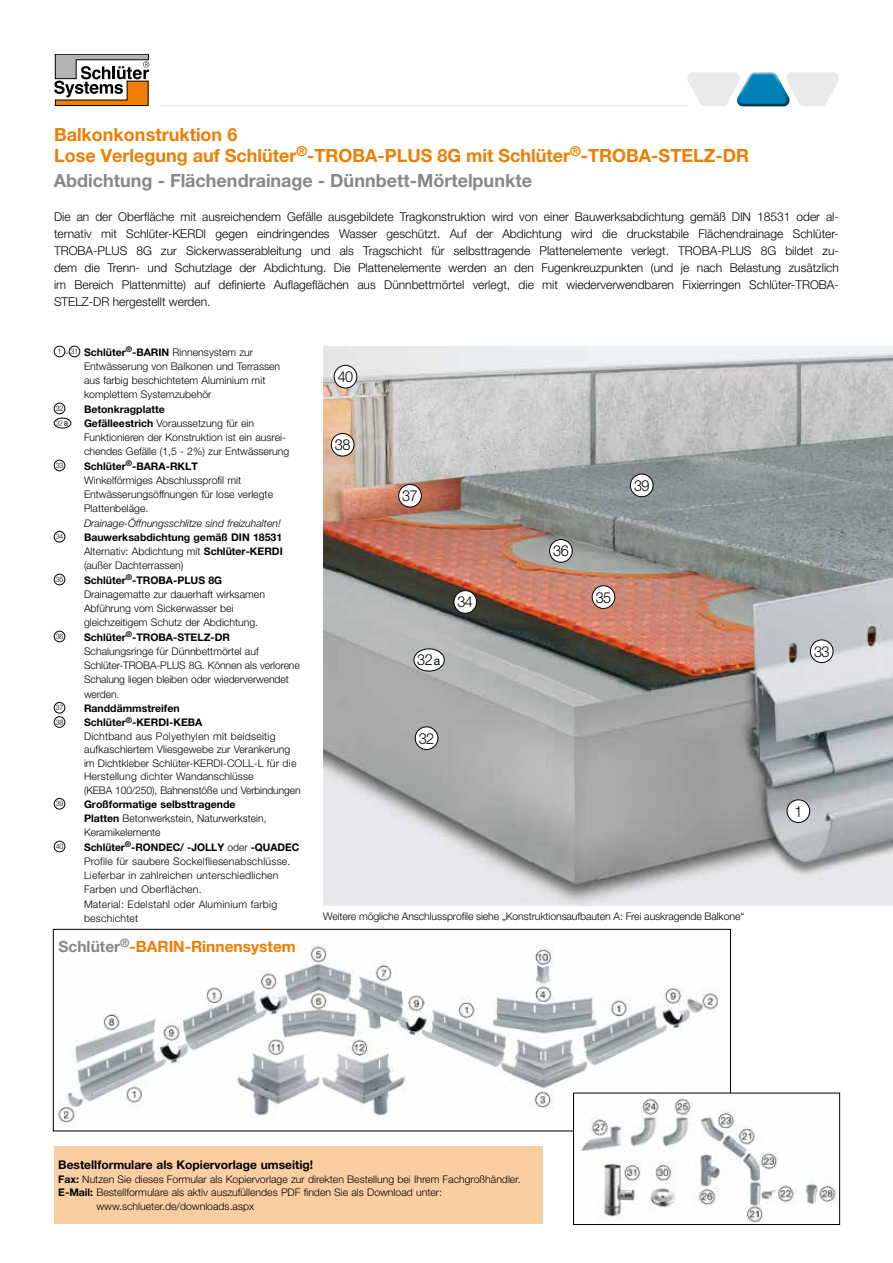
<style>
.page{position:relative;width:893px;height:1263px;background:#fff}
.page>*{position:absolute;margin:0;border:0;box-sizing:border-box;transform-origin:0 0}
.t1{font:700 18.15px/21.9px "Helvetica Neue LT Pro";color:#ef7d00}
.t2{font:700 18.15px "Helvetica Neue LT Pro";color:#878787}
.t3{font:700 15.6px "Helvetica Neue LT Pro";color:#ef7d00}
.t4{font:300 15.15px "Helvetica Neue LT Pro";letter-spacing:-.04em;color:#000;scale:.95 1}
.t5{font:300 12.15px/17px "Helvetica Neue LT Pro";color:#000;text-align:justify}
.t6{font:700 12px "Helvetica Neue LT Pro";color:#000}
.t7{font:300 10.5px/14.2px "Helvetica Neue LT Pro";color:#000}
.t8{font:300 10.5px/14.2px "Helvetica Neue LT Pro";letter-spacing:.02em;color:#000}
.t9{font:700 10.5px/14.2px "Helvetica Neue LT Pro";color:#000;text-align:justify}
.t10{font:italic 300 10.5px "Helvetica Neue LT Pro";color:#000}
.t11{font:300 7.5px "Helvetica Neue LT Pro";letter-spacing:-.04em;color:#000;scale:.95 1}
.s1{font-size:7.5px}
.s2{font-weight:700}
.s3{font-weight:300}
.s4{color:#878787}
.s5{font-family:"Helvetica Neue LTW1 G";font-weight:400;font-size:12px}
</style>
<div class="page">
<svg style="left:54px;top:54px;width:95px;height:52px"></svg>
<div style="left:54px;top:1147px;width:488px;height:77px;background:#fbcea2"></div>
<img style="left:58px;top:944px;width:671px;height:179px">
<div style="left:53px;top:929px;width:678px;height:202px;border:1px solid #000"></div>
<img style="left:575px;top:1095px;width:263px;height:128px">
<div style="left:573px;top:1093px;width:267px;height:132px;border:1px solid #000"></div>
<img style="left:323px;top:346px;width:570px;height:559px">
<div style="left:54px;top:346px;width:11px;height:11px;border:1px solid #000;border-radius:50%"></div>
<div style="left:69px;top:346px;width:11px;height:11px;border:1px solid #000;border-radius:50%"></div>
<div style="left:54px;top:403px;width:11px;height:11px;border:1px solid #000;border-radius:50%"></div>
<div style="left:54px;top:418px;width:17px;height:10px;border:1px solid #000;border-radius:50%"></div>
<svg style="left:56px;top:421px;width:12px;height:5px"></svg>
<div style="left:54px;top:460px;width:11px;height:11px;border:1px solid #000;border-radius:50%"></div>
<div style="left:54px;top:531px;width:11px;height:11px;border:1px solid #000;border-radius:50%"></div>
<div style="left:54px;top:574px;width:11px;height:11px;border:1px solid #000;border-radius:50%"></div>
<div style="left:54px;top:631px;width:11px;height:11px;border:1px solid #000;border-radius:50%"></div>
<div style="left:54px;top:702px;width:11px;height:11px;border:1px solid #000;border-radius:50%"></div>
<div style="left:54px;top:716px;width:11px;height:11px;border:1px solid #000;border-radius:50%"></div>
<div style="left:54px;top:798px;width:11px;height:11px;border:1px solid #000;border-radius:50%"></div>
<div style="left:54px;top:841px;width:11px;height:11px;border:1px solid #000;border-radius:50%"></div>
<div style="left:415px;top:727px;width:23px;height:22px;background:#fff;border-radius:50%"></div>
<div style="left:415px;top:726px;width:23px;height:24px;border:1px solid #000;border-radius:50%"></div>
<div style="left:810px;top:640px;width:23px;height:23px;background:#fff;border-radius:50%"></div>
<div style="left:810px;top:639px;width:23px;height:24px;border:1px solid #000;border-radius:50%"></div>
<div style="left:454px;top:591px;width:23px;height:22px;background:#fff;border-radius:50%"></div>
<div style="left:454px;top:590px;width:23px;height:24px;border:1px solid #000;border-radius:50%"></div>
<div style="left:592px;top:586px;width:23px;height:22px;background:#fff;border-radius:50%"></div>
<div style="left:592px;top:585px;width:23px;height:24px;border:1px solid #000;border-radius:50%"></div>
<div style="left:550px;top:540px;width:22px;height:22px;background:#fff;border-radius:50%"></div>
<div style="left:549px;top:539px;width:24px;height:24px;border:1px solid #000;border-radius:50%"></div>
<div style="left:399px;top:484px;width:22px;height:23px;background:#fff;border-radius:50%"></div>
<div style="left:398px;top:484px;width:24px;height:23px;border:1px solid #000;border-radius:50%"></div>
<div style="left:331px;top:433px;width:23px;height:23px;background:#fff;border-radius:50%"></div>
<div style="left:331px;top:433px;width:23px;height:23px;border:1px solid #000;border-radius:50%"></div>
<div style="left:630px;top:474px;width:23px;height:23px;background:#fff;border-radius:50%"></div>
<div style="left:630px;top:474px;width:23px;height:23px;border:1px solid #000;border-radius:50%"></div>
<div style="left:334px;top:365px;width:23px;height:23px;background:#fff;border-radius:50%"></div>
<div style="left:334px;top:365px;width:23px;height:23px;border:1px solid #000;border-radius:50%"></div>
<div style="left:787px;top:800px;width:23px;height:22px;background:#fff;border-radius:50%"></div>
<div style="left:787px;top:799px;width:23px;height:24px;border:1px solid #000;border-radius:50%"></div>
<div style="left:414px;top:649px;width:30px;height:22px;background:#fff;border-radius:50%"></div>
<div style="left:414px;top:648px;width:31px;height:23px;border:1px solid #000;border-radius:50%"></div>
<svg style="left:687px;top:72px;width:152px;height:34px"></svg>
<hr style="left:161px;top:105px;width:527px;height:1px;background:#e9e9e9">
<h1 class="t1" style="left:54px;top:123px;width:696px">Balkonkonstruktion 6<br>Lose Verlegung auf Schlüter<sup>®</sup>-TROBA-PLUS 8G mit Schlüter<sup>®</sup>-TROBA-STELZ-DR</h1>
<h1 class="t2" style="left:54px;top:169px;width:479px">Abdichtung - Flächendrainage - Dünnbett-Mörtelpunkte</h1>
<p class="t5" style="left:54px;top:208px;width:786px">Die an der Oberfläche mit ausreichendem Gefälle ausgebildete Tragkonstruktion wird von einer Bauwerksabdichtung gemäß DIN 18531 oder al&shy;ternativ mit Schlüter-KERDI gegen eindringendes Wasser geschützt. Auf der Abdichtung wird die druckstabile Flächendrainage Schlüter-TROBA-PLUS 8G zur Sickerwasserableitung und als Tragschicht für selbsttragende Plattenelemente verlegt. TROBA-PLUS 8G bildet zu&shy;dem die Trenn- und Schutzlage der Abdichtung. Die Plattenelemente werden an den Fugenkreuzpunkten (und je nach Belastung zusätzlich im Bereich Plattenmitte) auf definierte Auflageflächen aus Dünnbettmörtel verlegt, die mit wiederverwendbaren Fixierringen Schlüter-TROBA-STELZ-DR hergestellt werden.</p>
<p class="t7" style="left:84px;top:344px;width:198px;text-indent:-26px"><span class="s1">1</span> - <span class="s1">31</span> <span class="s2">Schlüter</span><sup>®</sup><span class="s2">-BARIN</span> Rinnensystem zur Entwässerung von Balkonen und Terrassen aus farbig beschichtetem Aluminium mit komplettem Systemzubehör</p>
<p class="t11" style="left:56px;top:404px;width:10px">32</p>
<p class="t7" style="left:84px;top:401px;width:207px"><span class="s2">Betonkragplatte<br>Gefälleestrich</span> Voraussetzung für ein Funktionieren der Konstruktion ist ein ausrei&shy;chendes Gefälle (1,5 - 2%) zur Entwässerung</p>
<p class="t11" style="left:56px;top:461px;width:10px">33</p>
<p class="t7" style="left:84px;top:458px;width:191px"><span class="s2">Schlüter</span><sup>®</sup><span class="s2">-BARA-RKLT<br></span>Winkelförmiges Abschlussprofil mit<br>Entwässerungsöffnungen für lose verlegte<br>Plattenbeläge.</p>
<p class="t10" style="left:84px;top:516px;width:198px">Drainage-Öffnungsschlitze sind freizuhalten!</p>
<p class="t11" style="left:56px;top:532px;width:10px">34</p>
<p class="t9" style="left:84px;top:530px;width:200px">Bauwerksabdichtung gemäß DIN 18531<br><span class="s3">Alternativ: Abdichtung mit</span> Schlüter-KERDI <span class="s3">(außer Dachterrassen)</span></p>
<p class="t11" style="left:56px;top:575px;width:10px">35</p>
<p class="t7" style="left:84px;top:572px;width:182px"><span class="s2">Schlüter</span><sup>®</sup><span class="s2">-TROBA-PLUS 8G </span>Drainagematte zur dauerhaft wirksamen Abführung vom Sickerwasser bei gleichzeitigem Schutz der Abdichtung.</p>
<p class="t11" style="left:56px;top:632px;width:10px">36</p>
<p class="t7" style="left:84px;top:629px;width:217px"><span class="s2">Schlüter</span><sup>®</sup><span class="s2">-TROBA-STELZ-DR </span>Schalungsringe für Dünnbettmörtel auf Schlüter-TROBA-PLUS 8G. Können als verlorene Schalung liegen bleiben oder wiederverwendet werden.</p>
<p class="t11" style="left:56px;top:703px;width:10px">37</p>
<p class="t9" style="left:84px;top:701px;width:97px">Randdämmstreifen</p>
<p class="t11" style="left:56px;top:717px;width:10px">38</p>
<p class="t7" style="left:84px;top:715px;width:218px;line-height:13.5px"><span class="s2">Schlüter</span><sup>®</sup><span class="s2">-KERDI-KEBA<br></span>Dichtband aus Polyethylen mit beidseitig aufkaschiertem Vliesgewebe zur Verankerung im Dichtkleber Schlüter-KERDI-COLL-L für die Herstellung dichter Wandanschlüsse<br>(KEBA 100/250), Bahnenstöße und Verbindungen</p>
<p class="t11" style="left:56px;top:799px;width:10px">39</p>
<p class="t7" style="left:84px;top:797px;width:184px"><span class="s2">Großformatige selbsttragende<br>Platten</span> Betonwerkstein, Naturwerkstein,<br>Keramikelemente</p>
<p class="t11" style="left:56px;top:842px;width:10px">40</p>
<p class="t8" style="left:84px;top:839px;width:217px"><span class="s2">Schlüter</span><sup>®</sup><span class="s2">-RONDEC/ -JOLLY</span> oder <span class="s2">-QUADEC </span>Profile für saubere Sockelfliesenabschlüsse.<br>Lieferbar in zahlreichen unterschiedlichen Farben und Oberflächen.<br>Material: Edelstahl oder Aluminium farbig beschichtet</p>
<h2 class="t3" style="left:58px;top:937px;width:239px"><span class="s4">Schlüter</span><sup>®</sup>-BARIN-Rinnensystem</h2>
<h3 class="t4" style="left:338px;top:367px;width:18px">40</h3>
<h3 class="t4" style="left:335px;top:435px;width:18px">38</h3>
<h3 class="t4" style="left:402px;top:486px;width:18px">37</h3>
<h3 class="t4" style="left:553px;top:542px;width:18px">36</h3>
<h3 class="t4" style="left:457px;top:593px;width:18px">34</h3>
<h3 class="t4" style="left:596px;top:588px;width:18px">35</h3>
<h3 class="t4" style="left:417px;top:651px;width:26px">32<span class="s5">a</span></h3>
<h3 class="t4" style="left:634px;top:476px;width:18px">39</h3>
<h3 class="t4" style="left:419px;top:729px;width:18px">32</h3>
<p class="t7" style="left:323px;top:909px;width:423px">Weitere mögliche Anschlussprofile siehe „Konstruktionsaufbauten A: Frei auskragende Balkone“</p>
<h3 class="t4" style="left:814px;top:642px;width:18px">33</h3>
<h3 class="t4" style="left:794px;top:802px;width:10px">1</h3>
<p class="t6" style="left:58px;top:1158px;width:256px">Bestellformulare als Kopiervorlage umseitig!</p>
<p class="t7" style="left:58px;top:1172px;width:464px"><span class="s2">Fax:</span> Nutzen Sie dieses Formular als Kopiervorlage zur direkten Bestellung bei Ihrem Fachgroßhändler.</p>
<p class="t7" style="left:58px;top:1185px;width:385px"><span class="s2">E-Mail:</span> Bestellformulare als aktiv auszufüllendes PDF finden Sie als Download unter:</p>
<p class="t7" style="left:96px;top:1199px;width:159px">www.schlueter.de/downloads.aspx</p>
</div>
